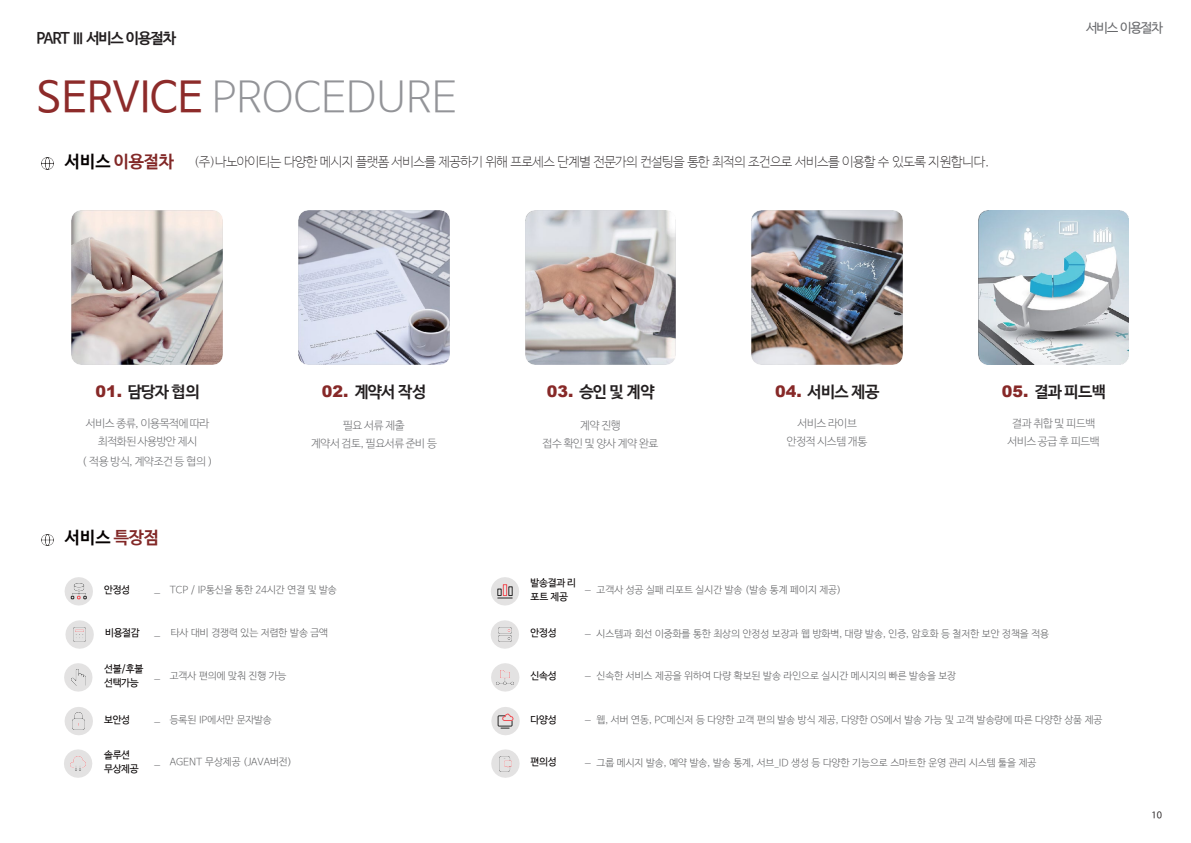
<style>
.page{position:relative;width:1191px;height:843px;background:#fff}
.page>*{position:absolute;margin:0;border:0;box-sizing:border-box;transform-origin:0 0}
.t1{font:300 42.5px "Nanum Barun Gothic";letter-spacing:-.005em;color:#939498}
.t2{font:700 17px "Nanum Barun Gothic";letter-spacing:-.01em;color:#822827}
.t3{font:700 17px "Nanum Barun Gothic";letter-spacing:-.005em;color:#050100}
.t4{font:700 16px "Nanum Barun Gothic";letter-spacing:-.05em;color:#231f20}
.t5{font:700 15px "Nanum Barun Gothic";letter-spacing:-.08em;color:#231f20}
.t6{font:200 13px "Nanum Barun Gothic";letter-spacing:-.05em;color:#231f20}
.t7{font:13px "Nanum Barun Gothic";letter-spacing:-.085em;color:#67686b}
.t8{font:300 11px/18px "Nanum Barun Gothic";letter-spacing:-.035em;color:#67686b;text-align:center}
.t9{font:300 11px "Nanum Barun Gothic";letter-spacing:.065em;color:#67686b}
.t10{font:300 10px "Nanum Barun Gothic";color:#57585a}
.t11{font:10px/14px "Nanum Barun Gothic";letter-spacing:-.025em;color:#050100}
.t12{font:9px "Nanum Barun Gothic";color:#231f20}
.s1{font-weight:400;color:#8d2b2a}
.s2{color:#050100}
.s3{font-family:"Arial";font-weight:900;color:#872928}
.s4{color:#822827}
.s5{font-family:"Adobe Myungjo Std";font-weight:500;color:#67686b}
</style>
<div class="page">
<svg style="left:41px;top:157px;width:13px;height:12px"></svg>
<img style="left:72px;top:210px;width:150px;height:154px">
<img style="left:299px;top:210px;width:150px;height:154px">
<img style="left:525px;top:210px;width:151px;height:154px">
<img style="left:752px;top:210px;width:150px;height:154px">
<img style="left:979px;top:210px;width:150px;height:154px">
<svg style="left:41px;top:534px;width:13px;height:11px"></svg>
<svg style="left:491px;top:577px;width:28px;height:28px"></svg>
<svg style="left:65px;top:577px;width:28px;height:28px"></svg>
<svg style="left:491px;top:707px;width:29px;height:27px"></svg>
<svg style="left:491px;top:749px;width:29px;height:28px"></svg>
<img style="left:499px;top:755px;width:12px;height:15px">
<svg style="left:65px;top:620px;width:29px;height:28px"></svg>
<img style="left:73px;top:627px;width:13px;height:14px">
<svg style="left:65px;top:707px;width:28px;height:27px"></svg>
<img style="left:73px;top:712px;width:12px;height:16px">
<svg style="left:64px;top:663px;width:29px;height:28px"></svg>
<img style="left:71px;top:669px;width:14px;height:15px">
<svg style="left:64px;top:749px;width:28px;height:28px"></svg>
<img style="left:70px;top:756px;width:16px;height:14px">
<svg style="left:491px;top:620px;width:28px;height:28px"></svg>
<img style="left:498px;top:627px;width:14px;height:6px">
<img style="left:498px;top:635px;width:14px;height:6px">
<svg style="left:491px;top:663px;width:28px;height:28px"></svg>
<img style="left:497px;top:669px;width:17px;height:15px">
<p class="t5" style="left:36px;top:30px;width:141px">PART Ⅲ 서비스 이용절차</p>
<h2 class="t1" style="left:36px;top:75px;width:422px"><span class="s1">SERVICE</span> PROCEDURE</h2>
<p class="t2" style="left:65px;top:152px;width:111px"><span class="s2">서비스</span> 이용절차</p>
<p class="t6" style="left:194px;top:155px;width:797px">(주)나노아이티는 다양한 메시지 플랫폼 서비스를 제공하기 위해 프로세스 단계별 전문가의 컨설팅을 통한 최적의 조건으로 서비스를 이용할 수 있도록 지원합니다.</p>
<p class="t7" style="left:1086px;top:21px;width:78px">서비스 이용절차</p>
<p class="t4" style="left:95px;top:383px;width:106px"><span class="s3">01.</span> 담당자 협의</p>
<p class="t8" style="left:86px;top:415px;width:125px">서비스 종류, 이용목적에 따라 최적화된 사용방안 제시</p>
<p class="t8" style="left:82px;top:452px;width:132px">( 적용 방식, 계약조건등 협의 )</p>
<p class="t3" style="left:65px;top:528px;width:96px">서비스 <span class="s4">특장점</span></p>
<p class="t4" style="left:322px;top:383px;width:106px"><span class="s3">02.</span> 계약서 작성</p>
<p class="t8" style="left:343px;top:416px;width:63px">필요 서류 제출</p>
<p class="t8" style="left:311px;top:434px;width:127px">계약서 검토, 필요서류준비 등</p>
<p class="t4" style="left:547px;top:383px;width:109px"><span class="s3">03.</span> 승인 및 계약</p>
<p class="t8" style="left:580px;top:416px;width:42px">계약 진행</p>
<p class="t9" style="left:543px;top:437px;width:117px">접수확인및양사계약완료</p>
<p class="t4" style="left:775px;top:383px;width:106px"><span class="s3">04.</span> 서비스 제공</p>
<p class="t8" style="left:787px;top:415px;width:82px">서비스 라이브 안정적 시스템 개통</p>
<p class="t4" style="left:1002px;top:383px;width:106px"><span class="s3">05.</span> 결과 피드백</p>
<p class="t8" style="left:1008px;top:415px;width:94px">결과 취합 및 피드백 서비스 공급 후 피드백</p>
<p class="t11" style="left:104px;top:583px;width:28px">안정성</p>
<p class="t10" style="left:170px;top:584px;width:169px">TCP / IP통신을 통한 24시간 연결 및 발송</p>
<p class="t11" style="left:105px;top:626px;width:36px">비용절감</p>
<p class="t10" style="left:171px;top:627px;width:159px">타사 대비 경쟁력 있는 저렴한 발송 금액</p>
<p class="t11" style="left:104px;top:661px;width:41px">선불/후불 선택가능</p>
<p class="t10" style="left:170px;top:670px;width:118px">고객사 편의에 맞춰 진행 가능</p>
<p class="t11" style="left:104px;top:712px;width:28px">보안성</p>
<p class="t10" style="left:170px;top:714px;width:103px">등록된 IP에서만 문자발송</p>
<p class="t11" style="left:104px;top:747px;width:36px">솔루션 무상제공</p>
<p class="t10" style="left:170px;top:756px;width:124px">AGENT 무상제공 (JAVA버전)</p>
<p class="t11" style="left:531px;top:575px;width:47px">발송결과 리 포트 제공</p>
<p class="t11" style="left:531px;top:626px;width:28px">안정성</p>
<p class="t11" style="left:531px;top:669px;width:28px">신속성</p>
<p class="t11" style="left:531px;top:712px;width:28px">다양성</p>
<p class="t11" style="left:531px;top:755px;width:28px">편의성</p>
<p class="t10" style="left:584px;top:584px;width:259px"><span class="s5">-</span> 고객사 성공 실패 리포트 실시간 발송 (발송 통계 페이지 제공)</p>
<p class="t10" style="left:584px;top:627px;width:467px"><span class="s5">-</span> 시스템과 회선 이중화를 통한 최상의 안정성 보장과 웹 방화벽, 대량 발송, 인증, 암호화 등 철저한 보안 정책을 적용</p>
<p class="t10" style="left:584px;top:670px;width:374px"><span class="s5">-</span> 신속한 서비스 제공을 위하여 다량 확보된 발송 라인으로 실시간 메시지의 빠른 발송을 보장</p>
<p class="t10" style="left:584px;top:714px;width:520px"><span class="s5">-</span> 웹, 서버 연동, PC메신저 등 다양한 고객 편의 발송 방식 제공, 다양한 OS에서 발송 가능 및 고객 발송량에 따른 다양한 상품 제공</p>
<p class="t10" style="left:584px;top:756px;width:454px"><span class="s5">-</span> 그룹 메시지 발송, 예약 발송, 발송 통계, 서브_ID 생성 등 다양한 기능으로 스마트한 운영 관리 시스템 툴을 제공</p>
<p class="t12" style="left:1152px;top:809px;width:12px">10</p>
</div>
